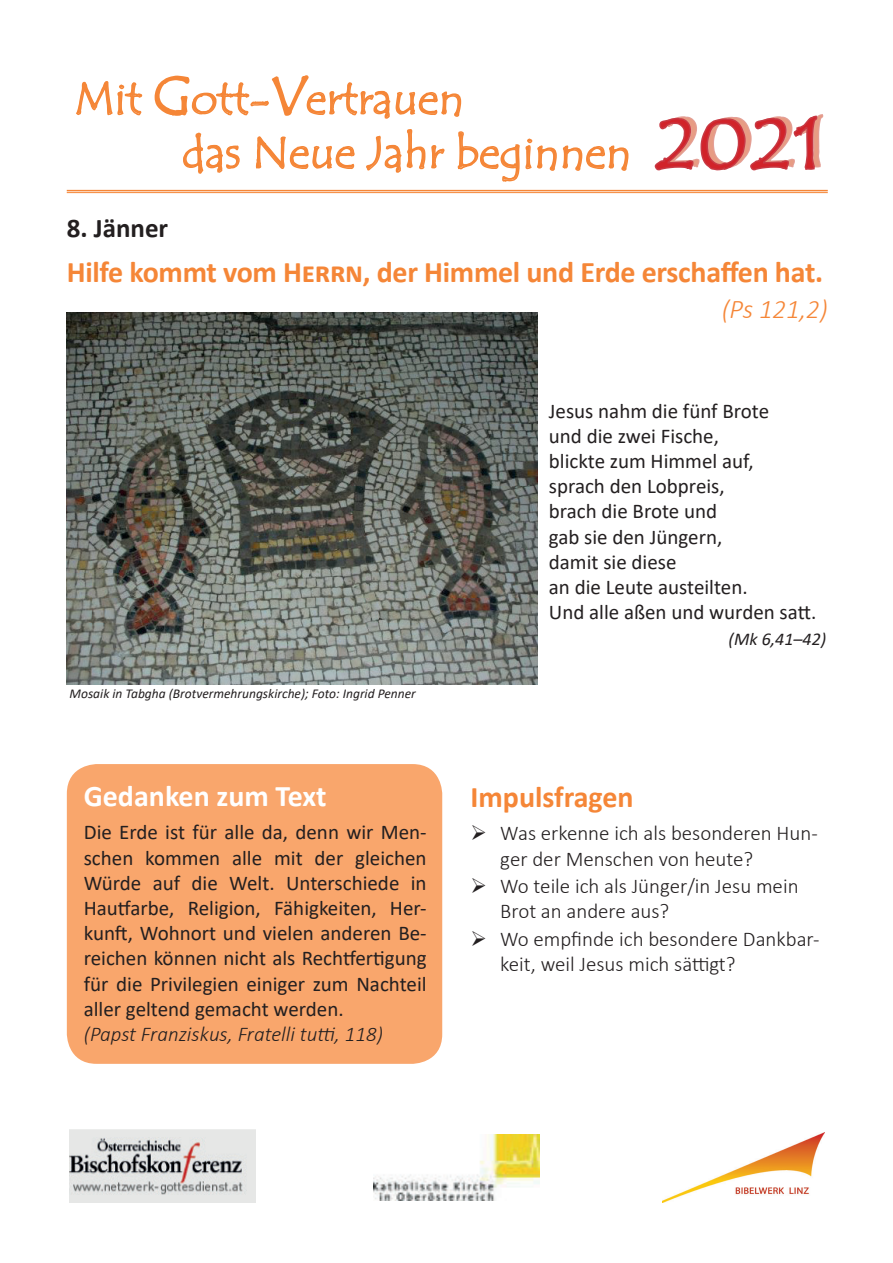
<style>
.page{position:relative;width:893px;height:1263px;background:#fff}
.page>*{position:absolute;margin:0;border:0;box-sizing:border-box;transform-origin:0 0}
.t1{font:45px/54px "Tempus Sans ITC";color:#f58637}
.t2{font:700 30px "Calibri";letter-spacing:-.01em;color:#f58637}
.t3{font:700 30px "Calibri";color:#fff}
.t4{font:italic 300 27px "Calibri";color:#f58637}
.t5{font:700 27px "Calibri";color:#231f20}
.t6{font:21px/25.2px "Calibri";color:#231f20;text-align:justify}
.t7{font:300 21px/25.2px "Calibri";color:#231f20}
.t8{font:italic 300 21px "Calibri";color:#231f20}
.t9{font:italic 18px "Calibri";color:#231f20}
.t10{font:italic 13.5px "Calibri";color:#231f20}
.s1{font-size:54px}
.s2{font-size:72px;color:#e79c84}
</style>
<div class="page">
<div style="left:67px;top:764px;width:375px;height:300px;background:#f9a66c;border-radius:30px"></div>
<hr style="left:67px;top:190px;width:761px;height:1px;background:#f58637">
<hr style="left:67px;top:192px;width:761px;height:1px;background:#f58637">
<img style="left:70px;top:1130px;width:185px;height:72px">
<img style="left:663px;top:1132px;width:161px;height:70px">
<img style="left:373px;top:1134px;width:166px;height:66px">
<svg style="left:75px;top:81px;width:68px;height:111px"></svg>
<svg style="left:154px;top:75px;width:475px;height:107px"></svg>
<svg style="left:654px;top:114px;width:170px;height:57px"></svg>
<img style="left:67px;top:313px;width:470px;height:372px">
<h1 class="t1" style="left:182px;top:72px;width:647px;text-indent:-108px">Mit <span class="s1">G</span>ott-<span class="s1">V</span>ertrauen<br>das Neue Jahr beginnen <span class="s2">2021</span></h1>
<p class="t5" style="left:67px;top:209px;width:103px">8. Jänner</p>
<h2 class="t2" style="left:67px;top:250px;width:758px">Hilfe kommt vom Herrn, der Himmel und Erde erschaffen hat.</h2>
<p class="t4" style="left:722px;top:293px;width:108px">(Ps 121,2)</p>
<p class="t10" style="left:70px;top:684px;width:348px">Mosaik in Tabgha (Brotvermehrungskirche); Foto: Ingrid Penner</p>
<h2 class="t3" style="left:84px;top:774px;width:244px">Gedanken zum Text</h2>
<p class="t6" style="left:84px;top:819px;width:344px">Die Erde ist für alle da, denn wir Men&shy;schen kommen alle mit der gleichen Würde auf die Welt. Unterschiede in Hautfarbe, Religion, Fähigkeiten, Her&shy;kunft, Wohnort und vielen anderen Be&shy;reichen können nicht als Rechtfertigung für die Privilegien einiger zum Nachteil aller geltend gemacht werden.</p>
<p class="t8" style="left:84px;top:1021px;width:301px">(Papst Franziskus, Fratelli tutti, 118)</p>
<p class="t6" style="left:549px;top:397px;width:269px;text-align:left">Jesus nahm die fünf Brote<br>und die zwei Fische,<br>blickte zum Himmel auf,<br>sprach den Lobpreis,<br>brach die Brote und<br>gab sie den Jüngern,<br>damit sie diese<br>an die Leute austeilten.<br>Und alle aßen und wurden satt.</p>
<p class="t9" style="left:729px;top:627px;width:99px">(Mk 6,41–42)</p>
<h2 class="t2" style="left:471px;top:775px;width:165px">Impulsfragen</h2>
<p class="t7" style="left:500px;top:821px;width:319px">Was erkenne ich als besonderen Hun&shy;ger der Menschen von heute?</p>
<p class="t7" style="left:500px;top:873px;width:300px">Wo teile ich als Jünger/in Jesu mein<br>Brot an andere aus?</p>
<p class="t7" style="left:500px;top:926px;width:321px">Wo empfinde ich besondere Dankbar&shy;keit, weil Jesus mich sättigt?</p>
</div>
